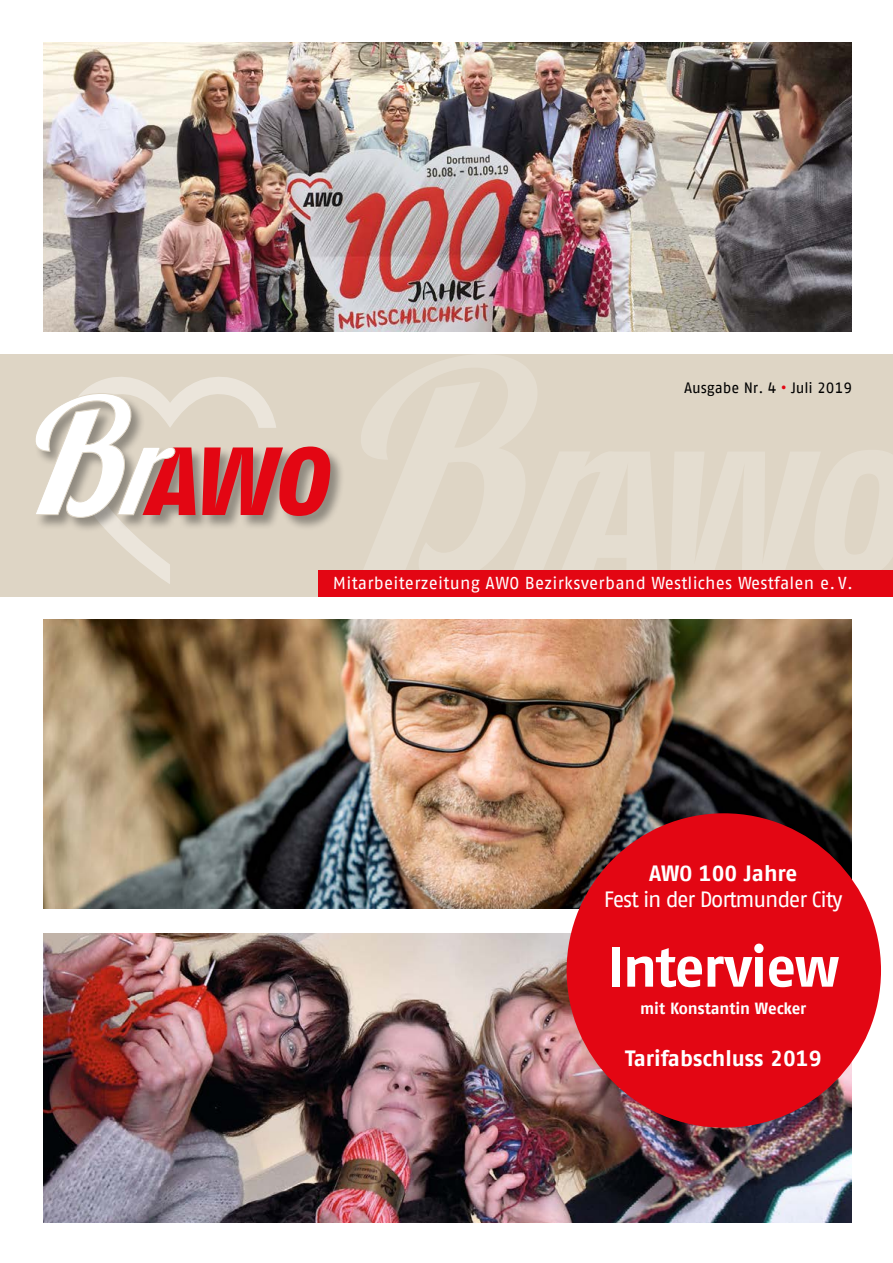
<style>
.page{position:relative;width:893px;height:1263px;background:#fff}
.page>*{position:absolute;margin:0;border:0;box-sizing:border-box;transform-origin:0 0}
.t1{font:700 55.95px "AWO Fago Office";letter-spacing:-.025em;color:#fff}
.t2{font:700 22.05px "AWO Fago Office";color:#fff}
.t3{font:22.05px "AWO Fago Office";letter-spacing:-.05em;color:#fff}
.t4{font:17.25px "AWO Fago Office";letter-spacing:.02em;color:#fff}
.t5{font:700 16.2px "AWO Fago Office";letter-spacing:-.005em;color:#fff}
.t6{font:15px "AWO Fago Office";color:#000}
.s1{font-weight:700;color:#e30613}
</style>
<div class="page">
<img style="left:44px;top:43px;width:807px;height:289px">
<img style="left:44px;top:620px;width:807px;height:289px">
<img style="left:44px;top:933px;width:807px;height:289px">
<div style="left:0;top:354px;width:893px;height:242px;background:#ded5c5"></div>
<svg style="left:671px;top:450px;width:222px;height:120px"></svg>
<svg style="left:551px;top:452px;width:106px;height:118px"></svg>
<svg style="left:361px;top:355px;width:190px;height:215px;fill:#e4dccf"></svg>
<div style="left:318px;top:570px;width:575px;height:26px;background:#e30613"></div>
<div style="left:567px;top:813px;width:314px;height:315px;background:#e30613;border-radius:50%"></div>
<div style="left:35px;top:393px;width:310px;height:140px;background:#000;opacity:.35"></div>
<svg style="left:35px;top:377px;width:295px;height:207px"></svg>
<p class="t6" style="left:684px;top:379px;width:169px">Ausgabe Nr. 4 <span class="s1">•</span> Juli 2019</p>
<p class="t4" style="left:333px;top:573px;width:522px">Mitarbeiterzeitung AWO Bezirksverband Westliches Westfalen e. V.</p>
<p class="t2" style="left:649px;top:860px;width:150px">AWO 100 Jahre</p>
<p class="t3" style="left:604px;top:887px;width:241px">Fest in der Dortmunder City</p>
<h1 class="t1" style="left:607px;top:934px;width:234px">Interview</h1>
<p class="t5" style="left:640px;top:999px;width:168px">mit Konstantin Wecker</p>
<p class="t2" style="left:625px;top:1046px;width:198px">Tarifabschluss 2019</p>
</div>
